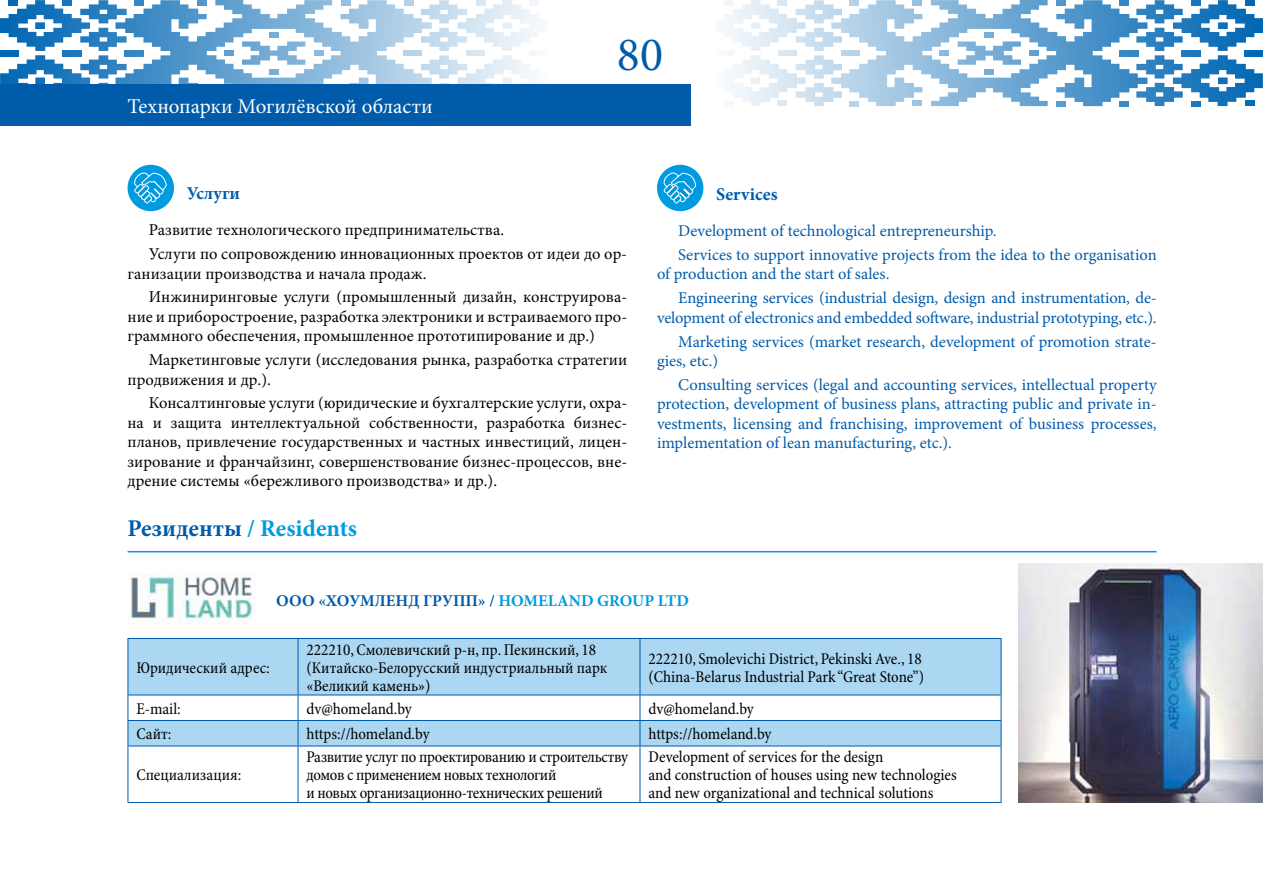
<style>
.page{position:relative;width:1263px;height:893px;background:#fff}
.page>*{position:absolute;margin:0;border:0;box-sizing:border-box;transform-origin:0 0}
.t1{font:48px "Minion Pro";color:#005baa}
.t2{font:700 24px "Minion Pro";color:#009bdf}
.t3{font:21px "Minion Pro";color:#fff}
.t4{font:700 18px "Minion Pro";letter-spacing:.01em;color:#005baa}
.t5{font:16.5px/19.5px "Minion Pro";color:#000}
.t6{font:16.5px/23.7px "Minion Pro";letter-spacing:-.005em;color:#005baa}
.t7{font:condensed 16.5px/18px "Minion Pro";color:#000}
.t8{font:condensed 16.5px/18px "Minion Pro";letter-spacing:-.02em;color:#000}
.t9{font:700 16.5px "Minion Pro";color:#005baa}
.s1{color:#005baa}
.s2{color:#009bdf}
</style>
<div class="page">
<svg style="left:0;top:0;width:547px;height:85px"></svg>
<div style="left:529px;top:51px;width:18px;height:5px;background:#f5f9fc"></div>
<div style="left:529px;top:0;width:10px;height:5px;background:#f1f6fa"></div>
<div style="left:0;top:85px;width:691px;height:41px;background:#005baa"></div>
<svg style="left:724px;top:0;width:539px;height:106px"></svg>
<div style="left:128px;top:165px;width:46px;height:46px;background:#009bdf;border-radius:50%"></div>
<svg style="left:133px;top:172px;width:34px;height:32px"></svg>
<div style="left:657px;top:165px;width:46px;height:46px;background:#009bdf;border-radius:50%"></div>
<svg style="left:663px;top:172px;width:33px;height:32px"></svg>
<div style="left:129px;top:639px;width:872px;height:56px;background:#acd7f3"></div>
<svg style="left:129px;top:696px;width:872px;height:106px"></svg>
<hr style="left:128px;top:638px;width:170px;height:1px;background:#005baa">
<hr style="left:128px;top:639px;width:1px;height:56px;background:#005baa">
<hr style="left:298px;top:638px;width:342px;height:1px;background:#005baa">
<hr style="left:298px;top:639px;width:1px;height:56px;background:#005baa">
<hr style="left:640px;top:638px;width:361px;height:1px;background:#005baa">
<hr style="left:640px;top:639px;width:1px;height:56px;background:#005baa">
<hr style="left:1001px;top:639px;width:1px;height:56px;background:#005baa">
<hr style="left:128px;top:695px;width:170px;height:1px;background:#005baa">
<hr style="left:298px;top:695px;width:342px;height:1px;background:#005baa">
<hr style="left:640px;top:695px;width:361px;height:1px;background:#005baa">
<hr style="left:128px;top:720px;width:170px;height:1px;background:#005baa">
<svg style="left:128px;top:695px;width:1px;height:51px"></svg>
<hr style="left:298px;top:720px;width:342px;height:1px;background:#005baa">
<svg style="left:298px;top:695px;width:1px;height:51px"></svg>
<hr style="left:640px;top:720px;width:361px;height:1px;background:#005baa">
<svg style="left:640px;top:695px;width:1px;height:51px"></svg>
<svg style="left:1001px;top:695px;width:1px;height:51px"></svg>
<hr style="left:128px;top:746px;width:170px;height:1px;background:#005baa">
<hr style="left:128px;top:746px;width:1px;height:56px;background:#005baa">
<hr style="left:298px;top:746px;width:342px;height:1px;background:#005baa">
<hr style="left:298px;top:746px;width:1px;height:56px;background:#005baa">
<hr style="left:640px;top:746px;width:361px;height:1px;background:#005baa">
<hr style="left:640px;top:746px;width:1px;height:56px;background:#005baa">
<hr style="left:1001px;top:746px;width:1px;height:56px;background:#005baa">
<hr style="left:128px;top:802px;width:170px;height:1px;background:#005baa">
<hr style="left:298px;top:802px;width:342px;height:1px;background:#005baa">
<hr style="left:640px;top:802px;width:361px;height:1px;background:#005baa">
<img style="left:130px;top:573px;width:125px;height:50px">
<img style="left:1018px;top:563px;width:245px;height:239px">
<hr style="left:128px;top:551px;width:1029px;height:1px;background:#009bdf">
<p class="t3" style="left:128px;top:92px;width:307px">Технопарки Могилёвской области</p>
<h1 class="t1" style="left:617px;top:22px;width:48px">80</h1>
<p class="t4" style="left:187px;top:180px;width:55px">Услуги</p>
<p class="t5" style="left:149px;top:218px;width:480px;line-height:23.7px">Развитие технологического предпринимательства.<br>Услуги по сопровождению инновационных проектов от идеи до ор-</p>
<p class="t5" style="left:149px;top:262px;width:480px;line-height:23.7px;text-indent:-21px">ганизации производства и начала продаж.<br>Инжиниринговые услуги (промышленный дизайн, конструирова-</p>
<p class="t5" style="left:128px;top:307px;width:501px">ние и приборостроение, разработка электроники и встраиваемого про&shy;граммного обеспечения, промышленное прототипирование и др.)</p>
<p class="t5" style="left:128px;top:350px;width:501px;text-indent:21px">Маркетинговые услуги (исследования рынка, разработка стратегии продвижения и др.).</p>
<p class="t5" style="left:128px;top:393px;width:501px;text-align:justify;text-indent:21px">Консалтинговые услуги (юридические и бухгалтерские услуги, охра&shy;на и защита интеллектуальной собственности, разработка бизнес&shy;планов, привлечение государственных и частных инвестиций, лицен&shy;зирование и франчайзинг, совершенствование бизнес-процессов, вне&shy;дрение системы «бережливого производства» и др.).</p>
<h2 class="t2" style="left:128px;top:512px;width:231px"><span class="s1">Резиденты</span> / Residents</h2>
<p class="t4" style="left:716px;top:181px;width:63px">Services</p>
<p class="t6" style="left:678px;top:219px;width:480px">Development of technological entrepreneurship.<br>Services to support innovative projects from the idea to the organisation</p>
<p class="t6" style="left:678px;top:262px;width:480px;text-indent:-21px">of production and the start of sales.<br>Engineering services (industrial design, design and instrumentation, de-</p>
<p class="t6" style="left:657px;top:306px;width:501px;text-align:right">velopment of electronics and embedded software, industrial prototyping, etc.).<br>Marketing services (market research, development of promotion strate-</p>
<p class="t6" style="left:678px;top:349px;width:480px;text-indent:-21px">gies, etc.)<br>Consulting services (legal and accounting services, intellectual property</p>
<p class="t6" style="left:657px;top:394px;width:501px;line-height:19.5px;text-align:justify">protection, development of business plans, attracting public and private in&shy;vestments, licensing and franchising, improvement of business processes, implementation of lean manufacturing, etc.).</p>
<p class="t9" style="left:276px;top:589px;width:414px">ООО «ХОУМЛЕНД ГРУПП» / <span class="s2">HOMELAND GROUP LTD</span></p>
<p class="t7" style="left:136px;top:659px;width:135px">Юридический адрес:</p>
<p class="t7" style="left:307px;top:641px;width:302px">222210, Смолевичский р-н, пр. Пекинский, 18 (Китайско-Белорусский индустриальный парк «Великий камень»)</p>
<p class="t7" style="left:648px;top:650px;width:277px">222210, Smolevichi District, Pekinski Ave., 18 (China-Belarus Industrial Park “Great Stone”)</p>
<p class="t7" style="left:136px;top:700px;width:46px">E-mail:</p>
<p class="t7" style="left:307px;top:700px;width:107px">dv@homeland.by</p>
<p class="t7" style="left:648px;top:700px;width:107px">dv@homeland.by</p>
<p class="t7" style="left:136px;top:726px;width:36px">Сайт:</p>
<p class="t7" style="left:307px;top:726px;width:125px">https://homeland.by</p>
<p class="t7" style="left:648px;top:726px;width:125px">https://homeland.by</p>
<p class="t7" style="left:136px;top:767px;width:106px">Специализация:</p>
<p class="t8" style="left:307px;top:749px;width:323px">Развитие услуг по проектированию и строительству домов с применением новых технологий<br>и новых организационно-технических решений</p>
<p class="t7" style="left:648px;top:749px;width:310px">Development of services for the design<br>and construction of houses using new technologies and new organizational and technical solutions</p>
</div>
